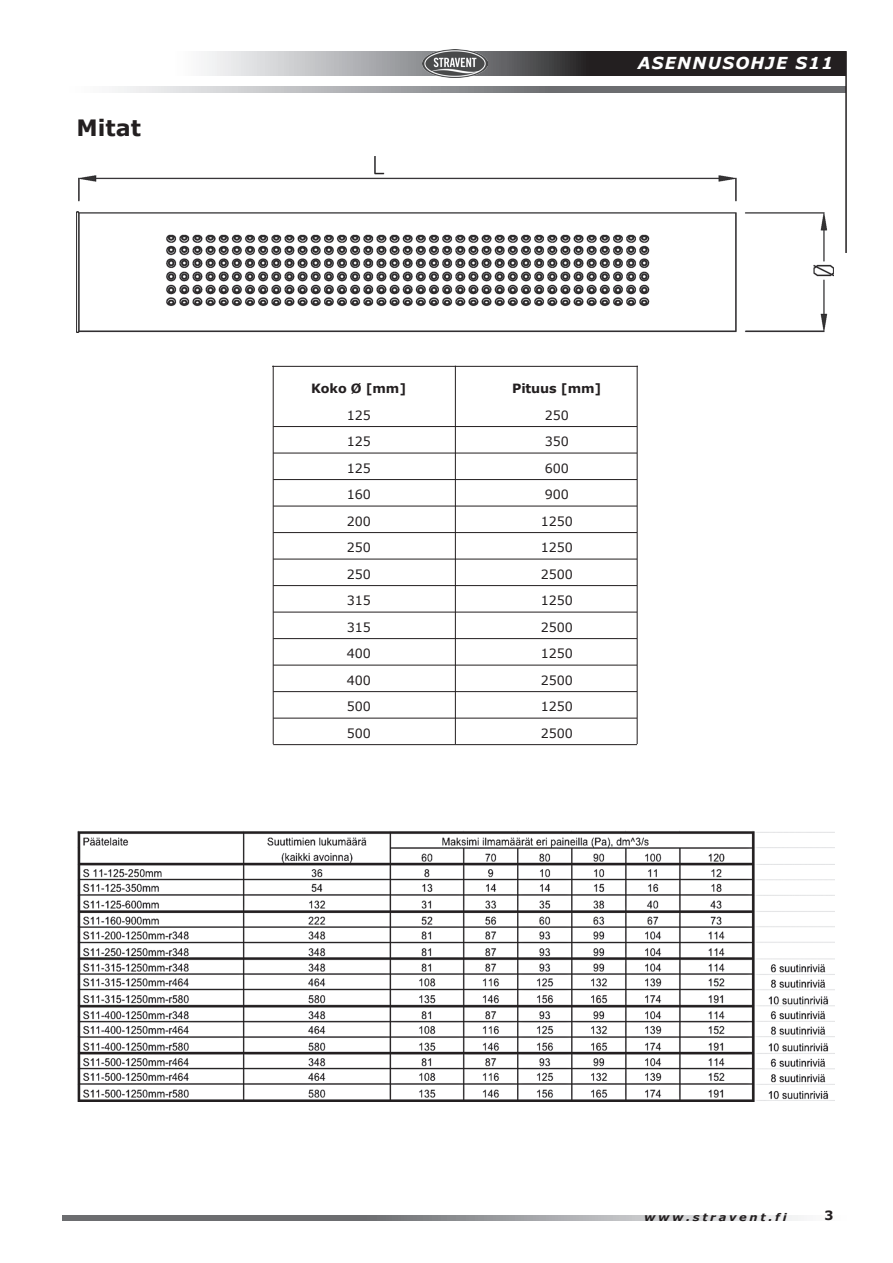
<style>
.page{position:relative;width:893px;height:1263px;background:#fff}
.page>*{position:absolute;margin:0;border:0;box-sizing:border-box;transform-origin:0 0}
.Otsikko{font:700 22.5px "Verdana";color:#231f20}
.Leipis{font:italic 700 16.5px "Verdana";letter-spacing:.075em;color:#fff}
.Leipis-2{font:12.75px "Verdana";letter-spacing:-.01em;color:#231f20}
.Leipis-3{font:700 12.75px "Verdana";letter-spacing:-.01em;color:#231f20}
.Leipis-4{font:italic 700 10.5px "Verdana";letter-spacing:.23em;color:#231f20;scale:1.1 1}
</style>
<div class="page">
<svg style="left:204px;top:51px;width:641px;height:25px;background:#676567"></svg>
<svg style="left:115px;top:87px;width:730px;height:6px;background:#96979a"></svg>
<hr style="left:845px;top:51px;width:2px;height:202px;background:#231f20">
<svg style="left:63px;top:1216px;width:738px;height:4px;background:#96979a"></svg>
<img style="left:422px;top:49px;width:65px;height:28px">
<img style="left:77px;top:157px;width:756px;height:176px">
<hr style="left:273px;top:426px;width:364px;height:1px;background:#231f20">
<hr style="left:273px;top:453px;width:364px;height:1px;background:#231f20">
<hr style="left:273px;top:479px;width:364px;height:1px;background:#231f20">
<hr style="left:273px;top:506px;width:364px;height:1px;background:#231f20">
<hr style="left:273px;top:532px;width:364px;height:1px;background:#231f20">
<hr style="left:273px;top:559px;width:364px;height:1px;background:#231f20">
<hr style="left:273px;top:585px;width:364px;height:1px;background:#231f20">
<hr style="left:273px;top:612px;width:364px;height:1px;background:#231f20">
<hr style="left:273px;top:638px;width:364px;height:1px;background:#231f20">
<hr style="left:273px;top:665px;width:364px;height:1px;background:#231f20">
<hr style="left:273px;top:691px;width:364px;height:1px;background:#231f20">
<hr style="left:273px;top:718px;width:364px;height:1px;background:#231f20">
<hr style="left:273px;top:744px;width:364px;height:1px;background:#231f20">
<hr style="left:273px;top:366px;width:1px;height:378px;background:#231f20">
<hr style="left:455px;top:366px;width:1px;height:378px;background:#231f20">
<hr style="left:637px;top:366px;width:1px;height:378px;background:#231f20">
<hr style="left:272px;top:366px;width:366px;height:1px;background:#231f20">
<img style="left:78px;top:830px;width:757px;height:272px">
<p class="Otsikko" style="left:77px;top:114px;width:66px">Mitat</p>
<p class="Leipis" style="left:638px;top:53px;width:197px">ASENNUSOHJE S11</p>
<p class="Leipis-3" style="left:311px;top:380px;width:96px">Koko Ø [mm]</p>
<p class="Leipis-3" style="left:512px;top:380px;width:91px">Pituus [mm]</p>
<p class="Leipis-2" style="left:347px;top:407px;width:26px">125</p>
<p class="Leipis-2" style="left:545px;top:407px;width:26px">250</p>
<p class="Leipis-2" style="left:347px;top:433px;width:26px">125</p>
<p class="Leipis-2" style="left:545px;top:433px;width:26px">350</p>
<p class="Leipis-2" style="left:347px;top:460px;width:26px">125</p>
<p class="Leipis-2" style="left:545px;top:460px;width:26px">600</p>
<p class="Leipis-2" style="left:347px;top:486px;width:26px">160</p>
<p class="Leipis-2" style="left:545px;top:486px;width:26px">900</p>
<p class="Leipis-2" style="left:347px;top:513px;width:26px">200</p>
<p class="Leipis-2" style="left:541px;top:513px;width:34px">1250</p>
<p class="Leipis-2" style="left:347px;top:539px;width:26px">250</p>
<p class="Leipis-2" style="left:541px;top:539px;width:34px">1250</p>
<p class="Leipis-2" style="left:347px;top:566px;width:26px">250</p>
<p class="Leipis-2" style="left:541px;top:566px;width:34px">2500</p>
<p class="Leipis-2" style="left:347px;top:592px;width:26px">315</p>
<p class="Leipis-2" style="left:541px;top:592px;width:34px">1250</p>
<p class="Leipis-2" style="left:347px;top:619px;width:26px">315</p>
<p class="Leipis-2" style="left:541px;top:619px;width:34px">2500</p>
<p class="Leipis-2" style="left:347px;top:645px;width:26px">400</p>
<p class="Leipis-2" style="left:541px;top:645px;width:34px">1250</p>
<p class="Leipis-2" style="left:347px;top:672px;width:26px">400</p>
<p class="Leipis-2" style="left:541px;top:672px;width:34px">2500</p>
<p class="Leipis-2" style="left:347px;top:698px;width:26px">500</p>
<p class="Leipis-2" style="left:541px;top:698px;width:34px">1250</p>
<p class="Leipis-2" style="left:347px;top:725px;width:26px">500</p>
<p class="Leipis-2" style="left:541px;top:725px;width:34px">2500</p>
<p class="Leipis-4" style="left:644px;top:1211px;width:131px">www.stravent.fi</p>
</div>
